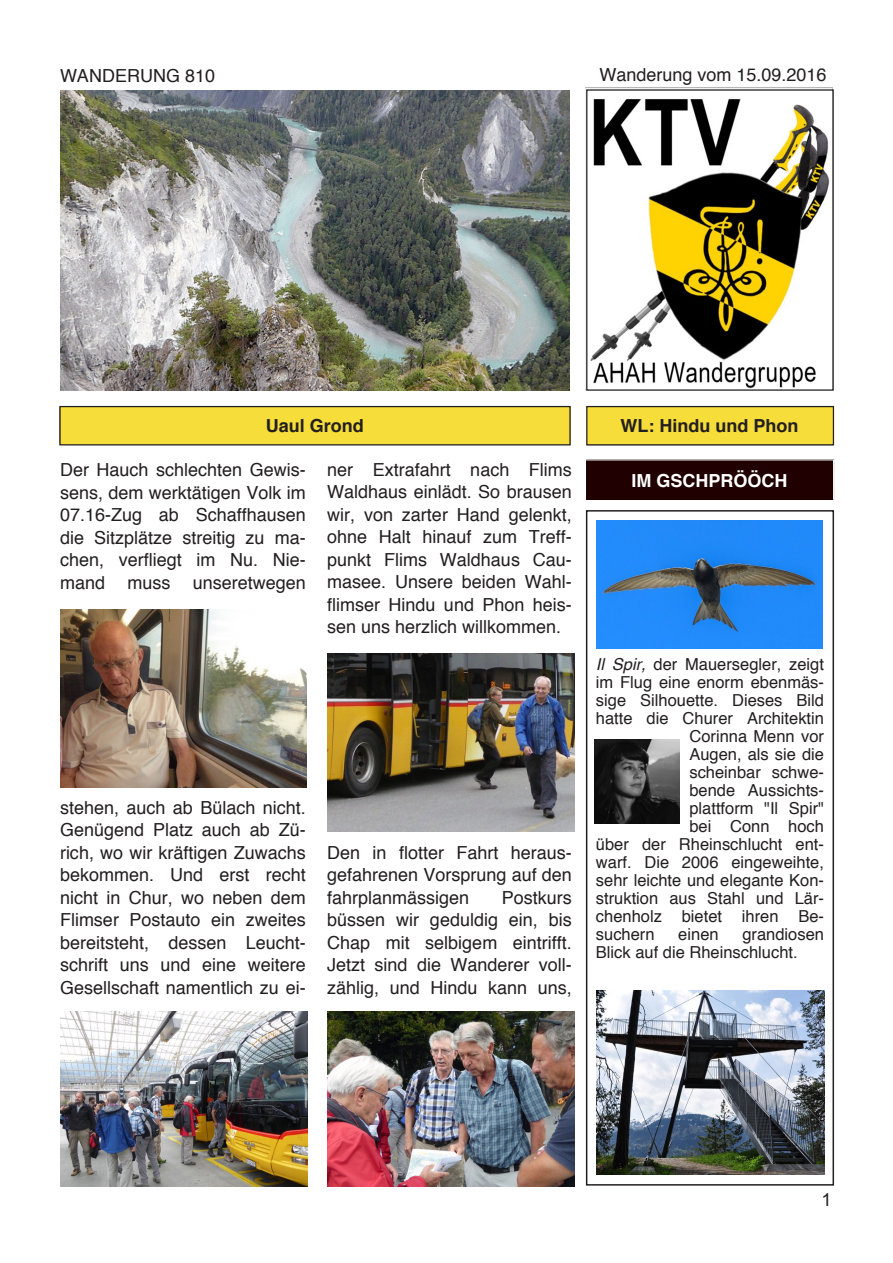
<style>
.page{position:relative;width:893px;height:1263px;background:#fff}
.page>*{position:absolute;margin:0;border:0;box-sizing:border-box;transform-origin:0 0}
.t1{font:18px/22.5px "Helvetica";color:#231f20;text-align:justify}
.t2{font:700 18px "Helvetica";color:#231f20}
.t3{font:700 18px "Helvetica";color:#fff}
.t4{font:18px "Arial";color:#231f20}
.t5{font:16.5px/18px "Helvetica";color:#231f20}
.s1{font-style:italic}
</style>
<div class="page">
<img style="left:586px;top:408px;width:249px;height:92px">
<img style="left:61px;top:91px;width:509px;height:299px">
<div style="left:60px;top:407px;width:510px;height:38px;background:#f6dd39"></div>
<div style="left:59px;top:406px;width:512px;height:39px;border:1px solid #231f20"></div>
<div style="left:587px;top:407px;width:246px;height:38px;background:#f6dd39"></div>
<div style="left:586px;top:406px;width:248px;height:39px;border:1px solid #231f20"></div>
<img style="left:60px;top:1012px;width:247px;height:174px">
<img style="left:590px;top:98px;width:240px;height:291px">
<div style="left:586px;top:89px;width:248px;height:302px;border:1px solid #231f20"></div>
<div style="left:587px;top:461px;width:245px;height:38px;background:#200000"></div>
<div style="left:586px;top:460px;width:247px;height:40px;border:1px solid #200000"></div>
<img style="left:60px;top:609px;width:247px;height:179px">
<img style="left:328px;top:1012px;width:246px;height:174px">
<div style="left:586px;top:510px;width:248px;height:675px;border:2px solid #231f20"></div>
<img style="left:594px;top:740px;width:85px;height:84px">
<img style="left:597px;top:521px;width:225px;height:127px">
<img style="left:328px;top:653px;width:246px;height:179px">
<img style="left:597px;top:990px;width:227px;height:184px">
<p class="t1" style="left:60px;top:66px;width:157px">WANDERUNG 810</p>
<p class="t1" style="left:599px;top:65px;width:229px">Wanderung vom 15.09.2016</p>
<p class="t2" style="left:266px;top:418px;width:100px">Uaul Grond</p>
<p class="t1" style="left:60px;top:460px;width:247px">Der Hauch schlechten Gewis&shy;sens, dem werktätigen Volk im 07.16-Zug ab Schaffhausen die Sitzplätze streitig zu ma&shy;chen, verfliegt im Nu. Nie&shy;mand muss unseretwegen</p>
<p class="t1" style="left:327px;top:460px;width:246px">ner Extrafahrt nach Flims Waldhaus einlädt. So brausen wir, von zarter Hand gelenkt, ohne Halt hinauf zum Treff&shy;punkt Flims Waldhaus Cau&shy;masee. Unsere beiden Wahl&shy;flimser Hindu und Phon heis&shy;sen uns herzlich willkommen.</p>
<p class="t1" style="left:60px;top:797px;width:247px">stehen, auch ab Bülach nicht.<br>Genügend Platz auch ab Zü&shy;rich, wo wir kräftigen Zuwachs bekommen. Und erst recht nicht in Chur, wo neben dem Flimser Postauto ein zweites bereitsteht, dessen Leucht&shy;schrift uns und eine weitere Gesellschaft namentlich zu ei-</p>
<p class="t1" style="left:327px;top:842px;width:246px">Den in flotter Fahrt heraus&shy;gefahrenen Vorsprung auf den fahrplanmässigen</p>
<p class="t1" style="left:327px;top:887px;width:246px;text-indent:175px">Postkurs büssen wir geduldig ein, bis Chap mit selbigem eintrifft.<br>Jetzt sind die Wanderer voll&shy;zählig, und Hindu kann uns,</p>
<p class="t2" style="left:621px;top:418px;width:179px">WL: Hindu und Phon</p>
<p class="t3" style="left:631px;top:473px;width:158px">IM GSCHPRÖÖCH</p>
<p class="t5" style="left:596px;top:656px;width:230px"><span class="s1">Il Spir,</span> der Mauersegler, zeigt</p>
<p class="t5" style="left:596px;top:674px;width:230px">im Flug eine enorm ebenmäs-</p>
<p class="t5" style="left:596px;top:692px;width:230px">sige Silhouette. Dieses Bild</p>
<p class="t5" style="left:596px;top:710px;width:230px">hatte die Churer Architektin</p>
<p class="t5" style="left:689px;top:728px;width:136px">Corinna Menn vor</p>
<p class="t5" style="left:689px;top:746px;width:136px">Augen, als sie die</p>
<p class="t5" style="left:689px;top:764px;width:136px">scheinbar schwe-</p>
<p class="t5" style="left:689px;top:782px;width:136px">bende Aussichts-</p>
<p class="t5" style="left:689px;top:800px;width:136px">plattform "Il Spir"</p>
<p class="t5" style="left:689px;top:818px;width:136px">bei Conn hoch</p>
<p class="t5" style="left:596px;top:836px;width:230px">über der Rheinschlucht ent-</p>
<p class="t5" style="left:596px;top:854px;width:230px">warf. Die 2006 eingeweihte,</p>
<p class="t5" style="left:596px;top:872px;width:230px">sehr leichte und elegante Kon-</p>
<p class="t5" style="left:596px;top:890px;width:230px">struktion aus Stahl und Lär-</p>
<p class="t5" style="left:596px;top:908px;width:230px">chenholz bietet ihren Be-</p>
<p class="t5" style="left:596px;top:926px;width:60px">suchern</p>
<p class="t5" style="left:678px;top:926px;width:42px">einen</p>
<p class="t5" style="left:596px;top:926px;width:230px;text-indent:146px">grandiosen<br>Blick auf die Rheinschlucht.</p>
<p class="t4" style="left:821px;top:1189px;width:12px">1</p>
</div>
